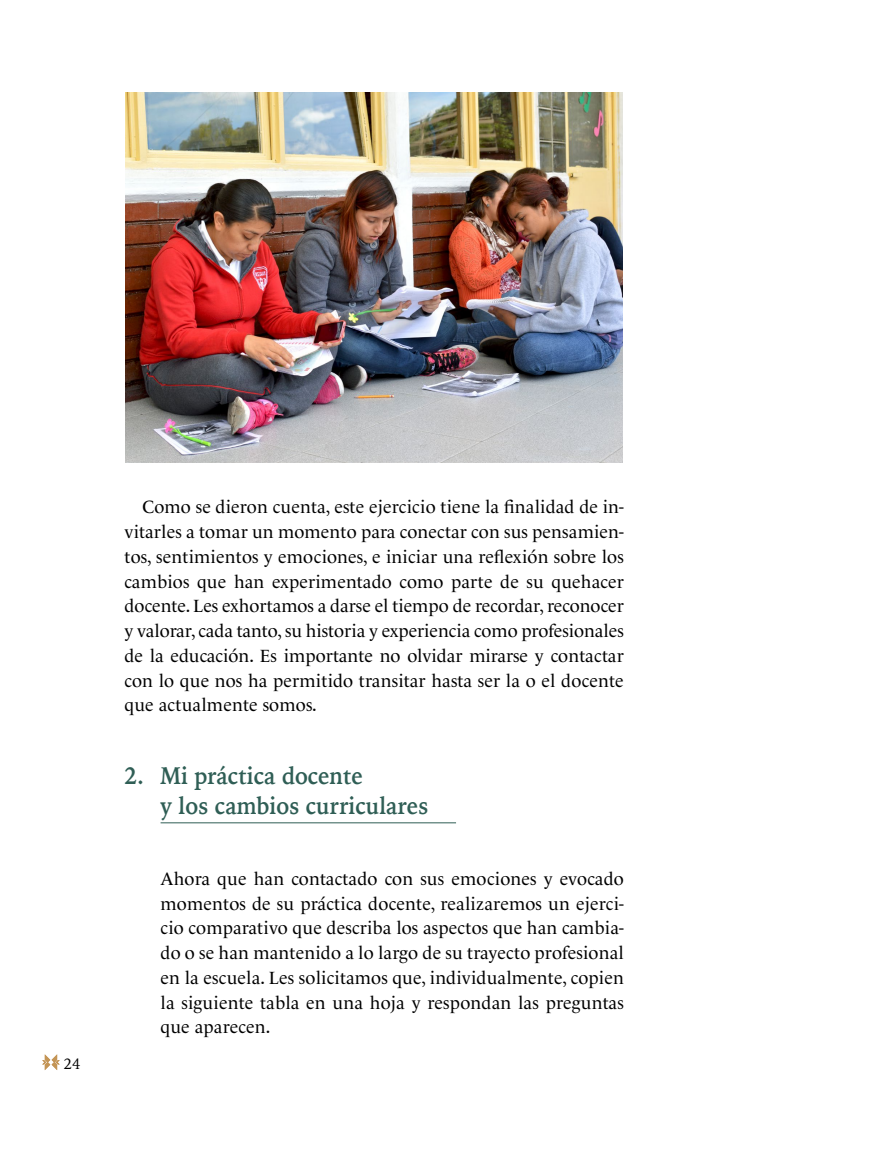
<style>
.page{position:relative;width:872px;height:1149px;background:#fff}
.page>*{position:absolute;margin:0;border:0;box-sizing:border-box;transform-origin:0 0}
.t1{font:700 24px/30px "Iowan Old Style";color:#2f5e55;scale:.9 1}
.t2{font:18px/24.8px "Le Monde Livre";letter-spacing:.01em;color:#000;text-align:justify}
.t3{font:15px "Iowan Old Style";color:#000}
</style>
<div class="page">
<svg style="left:42px;top:1054px;width:18px;height:15px"></svg>
<hr style="left:161px;top:822px;width:295px;height:1px;background:#2f5e55">
<img style="left:125px;top:93px;width:497px;height:370px">
<p class="t3" style="left:64px;top:1050px;width:18px">24</p>
<p class="t2" style="left:125px;top:494px;width:501px;text-indent:18px">Como se dieron cuenta, este ejercicio tiene la finalidad de in&shy;vitarles a tomar un momento para conectar con sus pensamien&shy;tos, sentimientos y emociones, e iniciar una reflexión sobre los cambios que han experimentado como parte de su quehacer docente. Les exhortamos a darse el tiempo de recordar, reconocer y valorar, cada tanto, su historia y experiencia como profesionales de la educación. Es importante no olvidar mirarse y contactar con lo que nos ha permitido transitar hasta ser la o el docente que actualmente somos.</p>
<h1 class="t1" style="left:161px;top:759px;width:299px;text-indent:-36px">2. Mi práctica docente<br>y los cambios curriculares</h1>
<p class="t2" style="left:161px;top:865px;width:465px">Ahora que han contactado con sus emociones y evocado momentos de su práctica docente, realizaremos un ejerci&shy;cio comparativo que describa los aspectos que han cambia&shy;do o se han mantenido a lo largo de su trayecto profesional en la escuela. Les solicitamos que, individualmente, copien la siguiente tabla en una hoja y respondan las preguntas que aparecen.</p>
</div>
